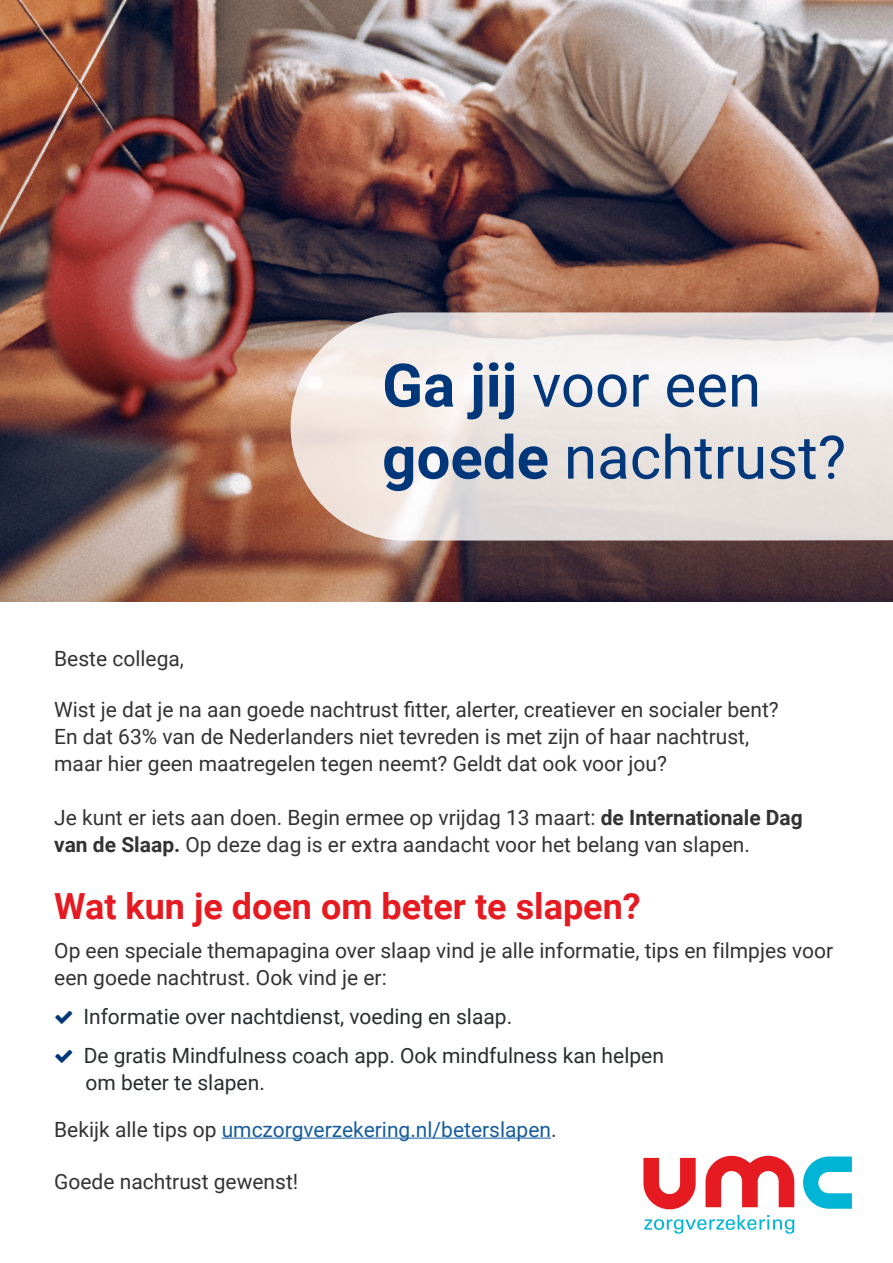
<style>
.page{position:relative;width:893px;height:1263px;background:#fff}
.page>*{position:absolute;margin:0;border:0;box-sizing:border-box;transform-origin:0 0}
.t1{font:60px/72px "Roboto";color:#00377a}
.t2{font:700 36px "Roboto";color:#e51b21}
.t3{font:21px/27px "Roboto";color:#333}
.t4{font:21px/39px "Roboto";color:#282d30}
.t5{font:21px "Roboto";color:#175d9e}
.s1{font-weight:700}
.s2{color:#333}
</style>
<div class="page">
<img style="left:0;top:0;width:893px;height:602px">
<svg style="left:291px;top:312px;width:602px;height:228px"></svg>
<svg style="left:643px;top:1158px;width:53px;height:51px"></svg>
<svg style="left:705px;top:1156px;width:89px;height:51px"></svg>
<svg style="left:803px;top:1156px;width:49px;height:53px"></svg>
<svg style="left:644px;top:1215px;width:150px;height:19px"></svg>
<hr style="left:222px;top:1137px;width:329px;height:1px;background:#175d9e">
<h1 class="t1" style="left:382px;top:347px;width:465px"><span class="s1">Ga jij</span> voor een <span class="s1">goede</span> nachtrust?</h1>
<p class="t3" style="left:54px;top:644px;width:131px">Beste collega,</p>
<p class="t3" style="left:54px;top:695px;width:726px">Wist je dat je na aan goede nachtrust fitter, alerter, creatiever en socialer bent?<br>En dat 63% van de Nederlanders niet tevreden is met zijn of haar nachtrust, maar hier geen maatregelen tegen neemt? Geldt dat ook voor jou?</p>
<p class="t3" style="left:54px;top:803px;width:750px">Je kunt er iets aan doen. Begin ermee op vrijdag 13 maart: <span class="s1">de Internationale Dag van de Slaap.</span> Op deze dag is er extra aandacht voor het belang van slapen.</p>
<h2 class="t2" style="left:54px;top:881px;width:588px">Wat kun je doen om beter te slapen?</h2>
<p class="t3" style="left:54px;top:936px;width:780px">Op een speciale themapagina over slaap vind je alle informatie, tips en filmpjes voor een goede nachtrust. Ook vind je er:</p>
<p class="t4" style="left:83px;top:996px;width:582px">Informatie over nachtdienst, voeding en slaap.<br>De gratis Mindfulness coach app. Ook mindfulness kan helpen</p>
<p class="t4" style="left:85px;top:1062px;width:181px">om beter te slapen.</p>
<p class="t5" style="left:54px;top:1114px;width:504px"><span class="s2">Bekijk alle tips op</span> umczorgverzekering.nl/beterslapen<span class="s2">.</span></p>
<p class="t3" style="left:54px;top:1167px;width:246px">Goede nachtrust gewenst!</p>
</div>
